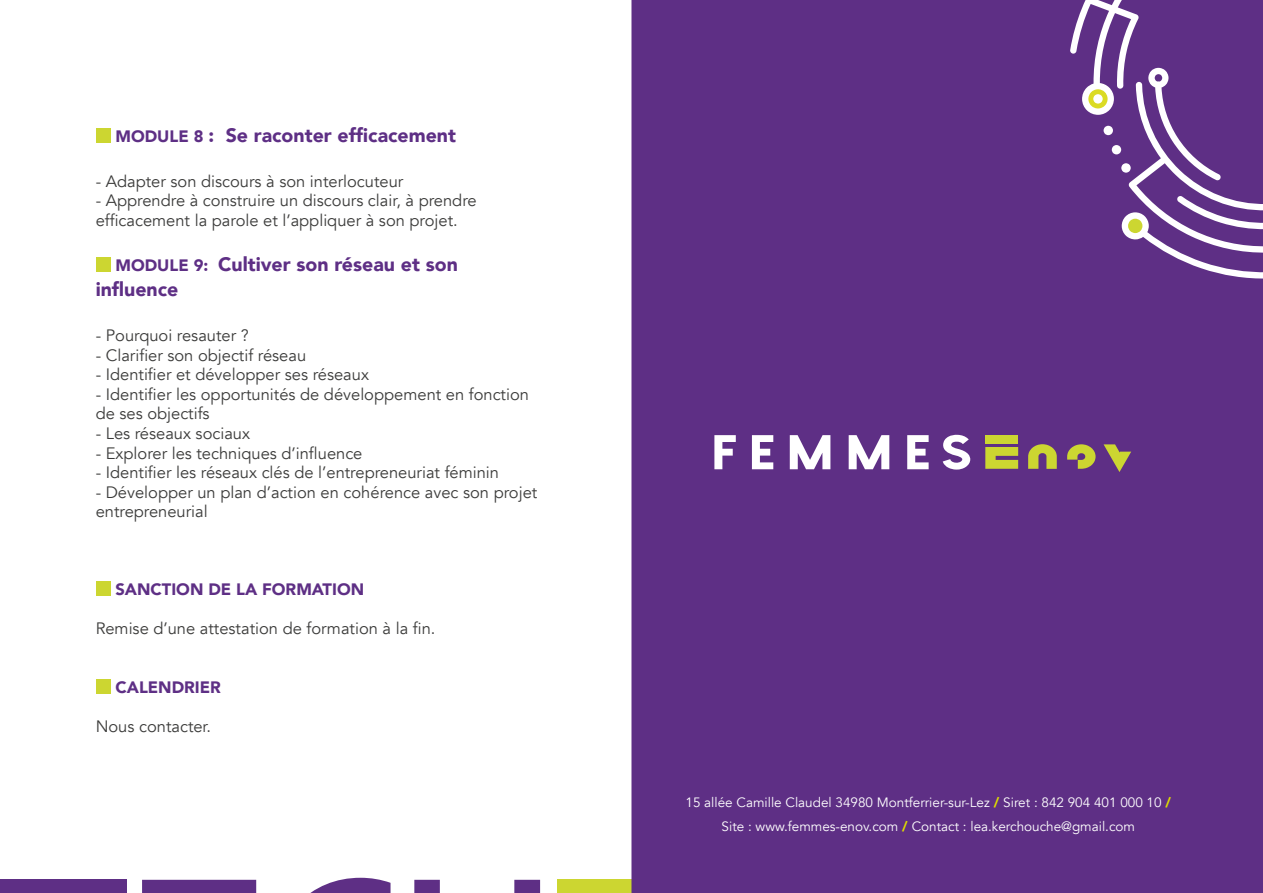
<style>
.page{position:relative;width:1263px;height:893px;background:#fff}
.page>*{position:absolute;margin:0;border:0;box-sizing:border-box;transform-origin:0 0}
.t1{font:900 19.5px/25.5px "Avenir";color:#5e2f85}
.t2{font:16.5px/19.5px "Avenir";color:#3c3c3b}
.t3{font:900 16.5px "Avenir";color:#5e2f85}
.t4{font:13.5px/24px "Avenir";color:#fff;text-align:center}
.s1{font-size:16.5px}
.s2{font-weight:900;color:#dedc00}
</style>
<div class="page">
<div style="left:0;top:880px;width:127px;height:13px;background:#5e2f85"></div>
<svg style="left:142px;top:880px;width:114px;height:13px"></svg>
<svg style="left:310px;top:878px;width:80px;height:15px"></svg>
<svg style="left:414px;top:880px;width:126px;height:13px"></svg>
<div style="left:557px;top:880px;width:132px;height:13px;background:#ccd631"></div>
<div style="left:96px;top:129px;width:15px;height:14px;background:#ccd631"></div>
<div style="left:96px;top:258px;width:15px;height:14px;background:#ccd631"></div>
<div style="left:96px;top:582px;width:15px;height:14px;background:#ccd631"></div>
<div style="left:96px;top:679px;width:15px;height:15px;background:#ccd631"></div>
<div style="left:631px;top:0;width:632px;height:893px;background:#5e2f85"></div>
<div style="left:985px;top:435px;width:33px;height:9px;background:#ccd631"></div>
<svg style="left:985px;top:447px;width:33px;height:22px"></svg>
<svg style="left:1028px;top:444px;width:29px;height:25px"></svg>
<svg style="left:1067px;top:444px;width:28px;height:25px"></svg>
<svg style="left:1103px;top:444px;width:28px;height:28px"></svg>
<svg style="left:714px;top:435px;width:22px;height:34px"></svg>
<svg style="left:752px;top:435px;width:21px;height:34px"></svg>
<svg style="left:790px;top:435px;width:40px;height:34px"></svg>
<svg style="left:849px;top:435px;width:40px;height:34px"></svg>
<svg style="left:907px;top:435px;width:22px;height:34px"></svg>
<svg style="left:943px;top:435px;width:27px;height:35px"></svg>
<svg style="left:1070px;top:0;width:193px;height:288px;background:#744c94"></svg>
<p class="t1" style="left:115px;top:122px;width:342px"><span class="s1">MODULE 8</span> : Se raconter efficacement</p>
<p class="t2" style="left:96px;top:172px;width:309px">- Adapter son discours à son interlocuteur</p>
<p class="t2" style="left:96px;top:191px;width:383px">- Apprendre à construire un discours clair, à prendre efficacement la parole et l’appliquer à son projet.</p>
<p class="t1" style="left:96px;top:251px;width:364px;text-indent:20px"><span class="s1">MODULE 9:</span> Cultiver son réseau et son influence</p>
<p class="t2" style="left:96px;top:326px;width:155px">- Pourquoi resauter ?</p>
<p class="t2" style="left:96px;top:346px;width:212px">- Clarifier son objectif réseau</p>
<p class="t2" style="left:96px;top:365px;width:275px">- Identifier et développer ses réseaux</p>
<p class="t2" style="left:96px;top:385px;width:435px">- Identifier les opportunités de développement en fonction de ses objectifs</p>
<p class="t2" style="left:96px;top:424px;width:156px">- Les réseaux sociaux</p>
<p class="t2" style="left:96px;top:443px;width:268px">- Explorer les techniques d’influence</p>
<p class="t2" style="left:96px;top:463px;width:405px">- Identifier les réseaux clés de l’entrepreneuriat féminin</p>
<p class="t2" style="left:96px;top:482px;width:443px">- Développer un plan d’action en cohérence avec son projet entrepreneurial</p>
<p class="t3" style="left:115px;top:575px;width:250px">SANCTION DE LA FORMATION</p>
<p class="t2" style="left:96px;top:619px;width:341px">Remise d’une attestation de formation à la fin.</p>
<p class="t3" style="left:115px;top:673px;width:107px">CALENDRIER</p>
<p class="t2" style="left:96px;top:716px;width:117px">Nous contacter.</p>
<p class="t4" style="left:685px;top:790px;width:487px">15 allée Camille Claudel 34980 Montferrier-sur-Lez <span class="s2">/</span> Siret : 842 904 401 000 10 <span class="s2">/<br></span>Site : www.femmes-enov.com <span class="s2">/</span> Contact : lea.kerchouche@gmail.com</p>
</div>
